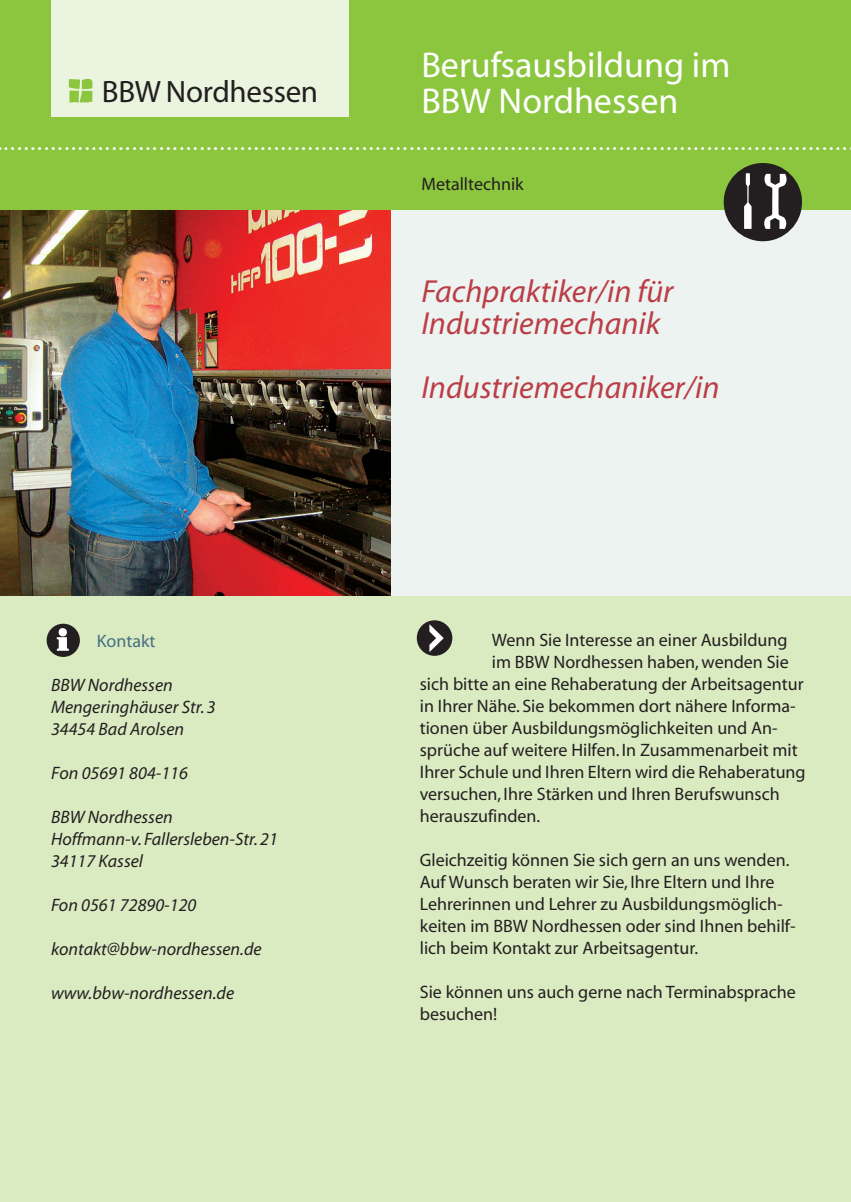
<style>
.page{position:relative;width:851px;height:1202px;background:#fff}
.page>*{position:absolute;margin:0;border:0;box-sizing:border-box;transform-origin:0 0}
.t1{font:36px/36px "Myriad";color:#fff}
.t2{font:italic 32px/32px "Myriad";color:#bb3e47}
.t3{font:31px "Myriad";letter-spacing:-.01em;color:#231f20}
.t4{font:26px "Times";color:#fff}
.t5{font:18px/22px "Myriad";color:#231f20}
.t6{font:italic 18px/22px "Myriad";color:#231f20}
.t7{font:18px "Myriad";color:#457183}
.s1{font-family:"Myriad Pro"}
</style>
<div class="page">
<div style="left:0;top:0;width:850px;height:1202px;background:#daeac1"></div>
<img style="left:0;top:210px;width:391px;height:385px">
<div style="left:391px;top:210px;width:459px;height:385px;background:#edf3f0"></div>
<div style="left:0;top:0;width:850px;height:210px;background:#8bc63e"></div>
<div style="left:51px;top:0;width:298px;height:116px;background:#ebf4de"></div>
<svg style="left:69px;top:79px;width:23px;height:23px"></svg>
<div style="left:47px;top:624px;width:33px;height:33px;background:#231f20;border-radius:50%"></div>
<svg style="left:57px;top:628px;width:12px;height:23px"></svg>
<div style="left:417px;top:620px;width:35px;height:36px;background:#231f20;border-radius:50%"></div>
<svg style="left:429px;top:624px;width:14px;height:28px"></svg>
<div style="left:723px;top:163px;width:78px;height:78px;background:#231f20;border-radius:50%"></div>
<svg style="left:744px;top:173px;width:42px;height:56px"></svg>
<h3 class="t3" style="left:102px;top:79px;width:218px">BBW Nordhessen</h3>
<h1 class="t1" style="left:421px;top:50px;width:310px">Berufsausbildung im<br>BBW Nordhessen</h1>
<h3 class="t4" style="left:2px;top:117px;width:846px">.............................................................................................................................</h3>
<p class="t5" style="left:421px;top:174px;width:104px">Metalltechnik</p>
<h2 class="t2" style="left:421px;top:277px;width:253px">Fachpraktiker/in für<br>Industriemechanik</h2>
<p class="t7" style="left:97px;top:634px;width:60px">Kontakt</p>
<p class="t6" style="left:51px;top:675px;width:166px">BBW Nordhessen<br>Mengeringhäuser Str. 3<br>34454 Bad Arolsen</p>
<p class="t6" style="left:51px;top:763px;width:138px">Fon 05691 804-11<span class="s1">6</span></p>
<p class="t6" style="left:51px;top:807px;width:228px">BBW Nordhessen<br>Hoffmann-v. Fallersleben-Str. 21<br>34117 Kassel</p>
<p class="t6" style="left:51px;top:895px;width:147px">Fon 0561 72890-120</p>
<p class="t6" style="left:51px;top:939px;width:212px">kontakt@bbw-nordhessen.de</p>
<p class="t6" style="left:51px;top:983px;width:184px">www.bbw-nordhessen.de</p>
<h2 class="t2" style="left:421px;top:373px;width:299px">Industriemechaniker/in</h2>
<p class="t5" style="left:492px;top:630px;width:297px">Wenn Sie Interesse an einer Ausbildung</p>
<p class="t5" style="left:492px;top:652px;width:298px">im BBW Nordhessen haben, wenden Sie</p>
<p class="t5" style="left:420px;top:674px;width:385px">sich bitte an eine Rehaberatung der Arbeitsagentur</p>
<p class="t5" style="left:420px;top:696px;width:377px">in Ihrer Nähe. Sie bekommen dort nähere Informa-</p>
<p class="t5" style="left:419px;top:718px;width:359px">tionen über Ausbildungsmöglichkeiten und An-</p>
<p class="t5" style="left:420px;top:740px;width:379px">sprüche auf weitere Hilfen. In Zusammenarbeit mit</p>
<p class="t5" style="left:420px;top:762px;width:387px">Ihrer Schule und Ihren Eltern wird die Rehaberatung</p>
<p class="t5" style="left:420px;top:784px;width:361px">versuchen, Ihre Stärken und Ihren Berufswunsch</p>
<p class="t5" style="left:420px;top:806px;width:122px">herauszufinden.</p>
<p class="t5" style="left:420px;top:850px;width:377px">Gleichzeitig können Sie sich gern an uns wenden.<br>Auf Wunsch beraten wir Sie, Ihre Eltern und Ihre Lehrerinnen und Lehrer zu Ausbildungsmöglich&shy;keiten im BBW Nordhessen oder sind Ihnen behilf&shy;lich beim Kontakt zur Arbeitsagentur.</p>
<p class="t5" style="left:420px;top:982px;width:377px">Sie können uns auch gerne nach Terminabsprache besuchen!</p>
</div>
